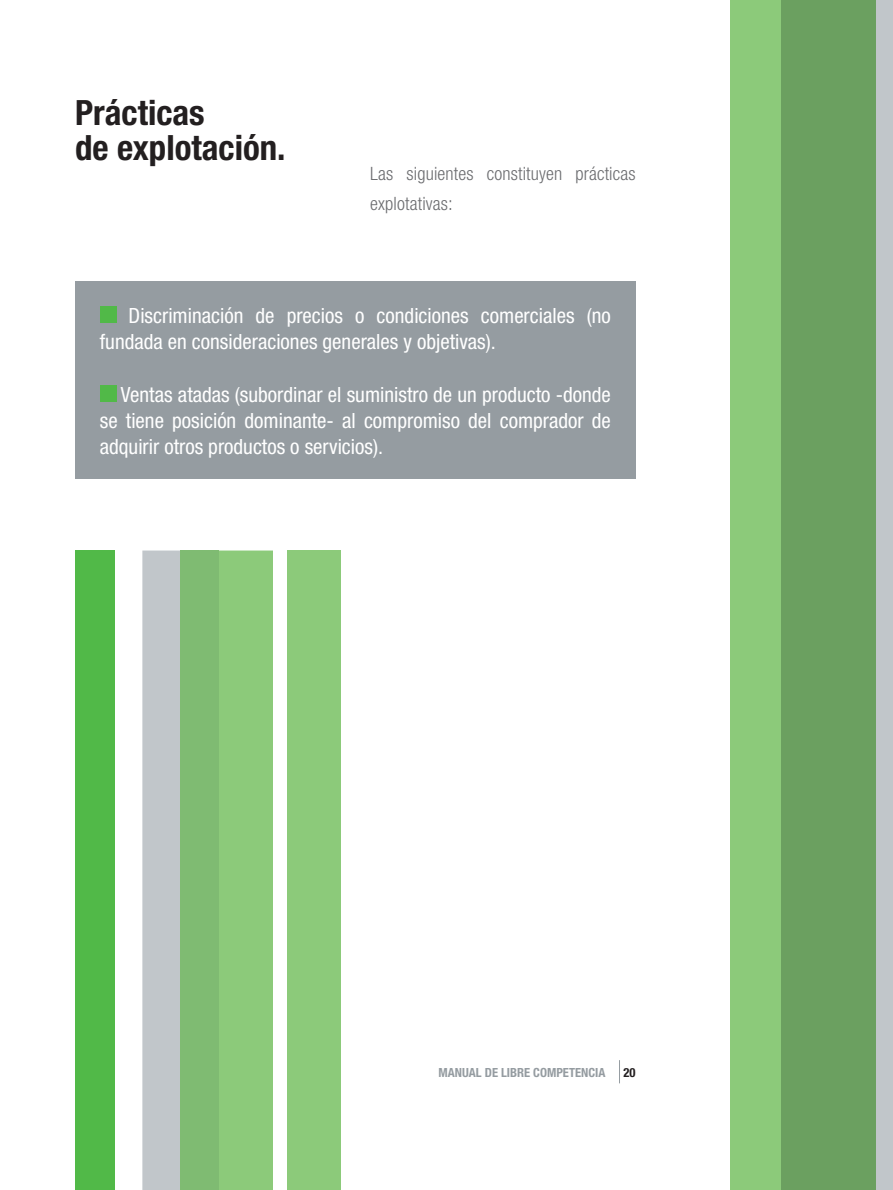
<style>
.page{position:relative;width:893px;height:1190px;background:#fff}
.page>*{position:absolute;margin:0;border:0;box-sizing:border-box;transform-origin:0 0}
.t1{font:700 condensed 34.82px/35px "Helvetica Neue LT Std";color:#231f20}
.t2{font:condensed 21px/26.2px "Helvetica Neue LT Std";color:#fff}
.t3{font:300 condensed 18.38px/29.8px "Helvetica Neue LT Std";letter-spacing:.01em;color:#6c6d70}
.t4{font:700 condensed 12.6px "Helvetica Neue LT Std";color:#959ca1}
.t5{font:700 condensed 12.6px "Helvetica Neue LT Std";color:#231f20}
.s1{font-size:19.6px}
</style>
<div class="page">
<svg style="left:619px;top:1060px;width:1px;height:23px"></svg>
<div style="left:75px;top:281px;width:561px;height:198px;background:#959ca1"></div>
<div style="left:100px;top:306px;width:17px;height:17px;background:#51b948"></div>
<div style="left:100px;top:385px;width:17px;height:17px;background:#51b948"></div>
<div style="left:730px;top:0;width:51px;height:1190px;background:#8cca7a"></div>
<div style="left:876px;top:0;width:17px;height:1190px;background:#c1c6ca"></div>
<div style="left:781px;top:0;width:95px;height:1190px;background:#6ba060"></div>
<div style="left:287px;top:550px;width:53px;height:640px;background:#8cca7a"></div>
<div style="left:142px;top:550px;width:38px;height:640px;background:#c1c6ca"></div>
<div style="left:75px;top:550px;width:39px;height:640px;background:#51b948"></div>
<div style="left:218px;top:550px;width:55px;height:640px;background:#8cca7a"></div>
<div style="left:180px;top:550px;width:38px;height:640px;background:#7fbb72"></div>
<h1 class="t1" style="left:75px;top:94px;width:212px">Prácticas<br>de explotación.</h1>
<p class="t3" style="left:370px;top:158px;width:267px">Las siguientes constituyen prácticas explotativas<span class="s1">:</span></p>
<p class="t2" style="left:100px;top:302px;width:512px;text-indent:29px">Discriminación de precios o condiciones comerciales (no fundada en consideraciones generales y objetivas).</p>
<p class="t2" style="left:100px;top:381px;width:513px;text-align:justify;text-indent:21px">Ventas atadas (subordinar el suministro de un producto -donde se tiene posición dominante- al compromiso del comprador de adquirir otros productos o servicios).</p>
<p class="t4" style="left:438px;top:1065px;width:168px">MANUAL DE LIBRE COMPETENCIA</p>
<p class="t5" style="left:624px;top:1065px;width:14px">20</p>
</div>
